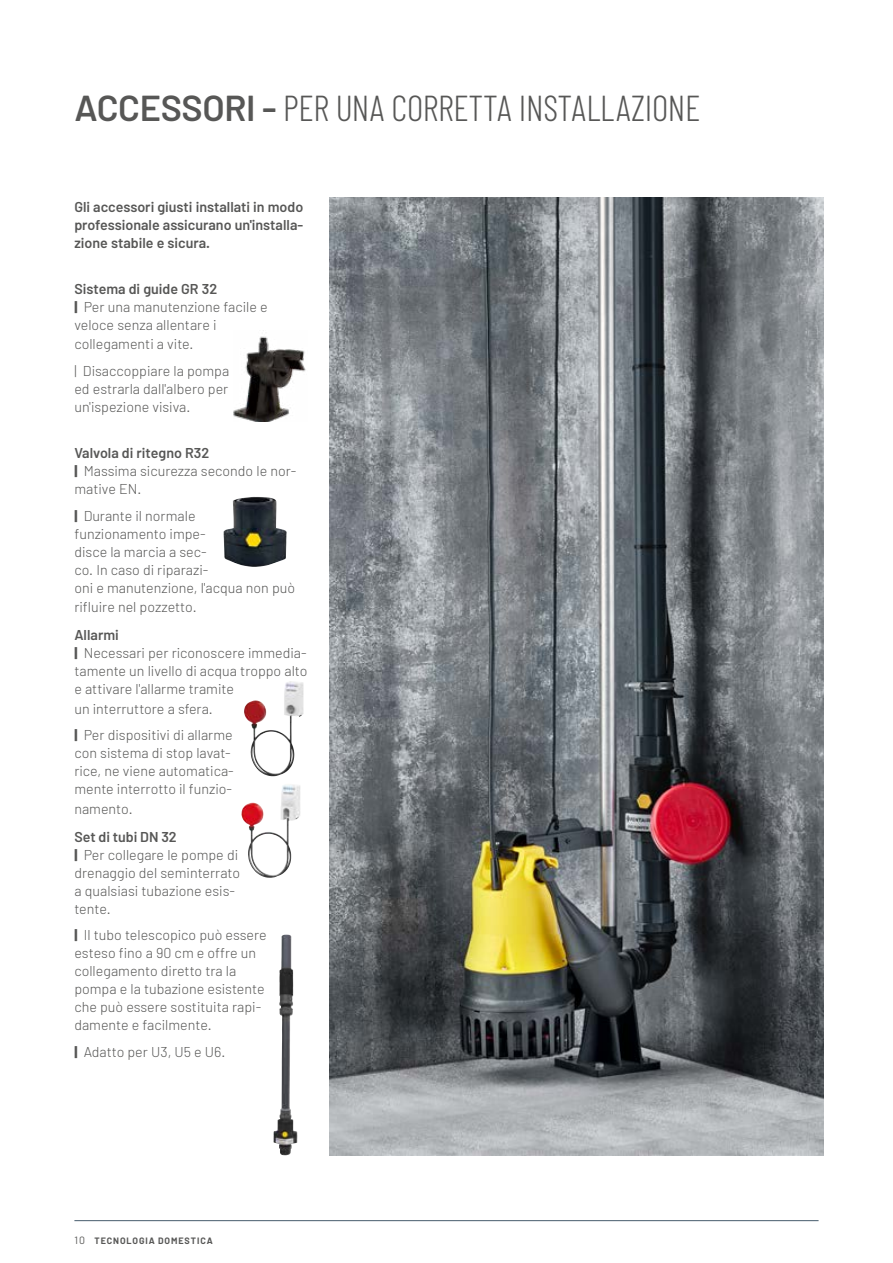
<style>
.page{position:relative;width:893px;height:1263px;background:#fff}
.page>*{position:absolute;margin:0;border:0;box-sizing:border-box;transform-origin:0 0}
.t1{font:300 36px "Barlow Condensed";letter-spacing:-.01em;color:#575756}
.t2{font:300 14.25px/18px "Barlow";color:#575756}
.t3{font:600 14.25px/18px "Barlow";color:#575756;text-align:justify}
.t4{font:700 9px "Barlow";letter-spacing:.105em;color:#575756}
.s1{font-family:"Barlow";font-weight:600}
.s2{font-weight:600}
.s3{font-weight:800}
.s4{font-weight:400;font-size:10.5px}
</style>
<div class="page">
<hr style="left:74px;top:1220px;width:745px;height:1px;background:#475c6d">
<img style="left:223px;top:497px;width:64px;height:70px">
<img style="left:244px;top:681px;width:60px;height:95px">
<img style="left:241px;top:785px;width:59px;height:93px">
<img style="left:274px;top:934px;width:23px;height:221px">
<img style="left:233px;top:330px;width:73px;height:91px">
<img style="left:330px;top:198px;width:493px;height:957px">
<h1 class="t1" style="left:74px;top:86px;width:628px"><span class="s1">ACCESSORI -</span> PER UNA CORRETTA INSTALLAZIONE</h1>
<p class="t3" style="left:74px;top:198px;width:230px">Gli accessori giusti installati in modo professionale assicurano un'installa&shy;zione stabile e sicura.</p>
<p class="t2" style="left:74px;top:279px;width:195px"><span class="s2">Sistema di guide GR 32<br></span><span class="s3">|</span> Per una manutenzione facile e veloce senza allentare i</p>
<p class="t2" style="left:74px;top:331px;width:156px;line-height:26.5px">collegamenti a vite.<br>| Disaccoppiare la pompa</p>
<p class="t2" style="left:74px;top:379px;width:155px">ed estrarla dall'albero per un'ispezione visiva.</p>
<p class="t2" style="left:74px;top:443px;width:223px"><span class="s2">Valvola di ritegno R32<br></span><span class="s3">|</span> Massima sicurezza secondo le nor&shy;mative EN.</p>
<p class="t2" style="left:74px;top:506px;width:222px"><span class="s3">|</span> Durante il normale<br>funzionamento impe-<br>disce la marcia a sec-<br>co. In caso di riparazi-<br>oni e manutenzione, l'acqua non può</p>
<p class="t2" style="left:74px;top:597px;width:124px">rifluire nel pozzetto.</p>
<p class="t2" style="left:74px;top:625px;width:235px"><span class="s2">Allarmi<br></span><span class="s3">|</span> Necessari per riconoscere immedia&shy;tamente un livello di acqua troppo alto e attivare l'allarme tramite</p>
<p class="t2" style="left:74px;top:695px;width:160px;line-height:26.5px">un interruttore a sfera.<br><span class="s3">|</span> Per dispositivi di allarme</p>
<p class="t2" style="left:74px;top:743px;width:161px">con sistema di stop lavat&shy;rice, ne viene automatica&shy;mente interrotto il funzio-</p>
<p class="t2" style="left:74px;top:799px;width:60px">namento.</p>
<p class="t2" style="left:74px;top:827px;width:167px"><span class="s2">Set di tubi DN 32<br></span><span class="s3">|</span> Per collegare le pompe di drenaggio del seminterrato a qualsiasi tubazione esis&shy;tente.</p>
<p class="t2" style="left:74px;top:925px;width:194px"><span class="s3">|</span> Il tubo telescopico può essere esteso fino a 90 cm e offre un collegamento diretto tra la pompa e la tubazione esistente che può essere sostituita rapi&shy;damente e facilmente.</p>
<p class="t2" style="left:74px;top:1042px;width:153px"><span class="s3">|</span> Adatto per U3, U5 e U6.</p>
<p class="t4" style="left:74px;top:1235px;width:140px"><span class="s4">10</span> TECNOLOGIA DOMESTICA</p>
</div>
